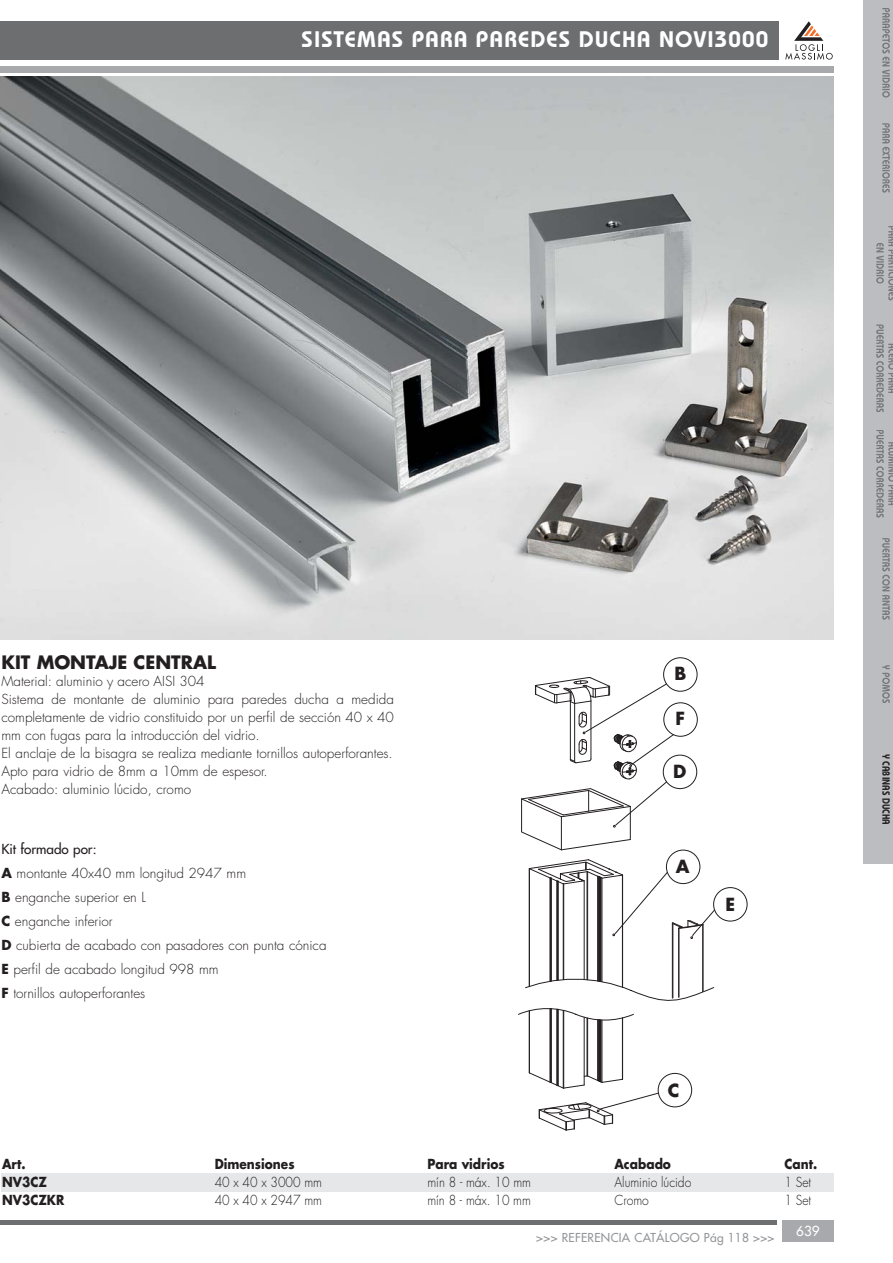
<style>
.page{position:relative;width:893px;height:1263px;background:#fff}
.page>*{position:absolute;margin:0;border:0;box-sizing:border-box;transform-origin:0 0}
.t1{font:600 22.5px "Bauhaus";letter-spacing:.05em;color:#fff}
.t2{font:700 18px "Futura";color:#231f20}
.t3{font:700 17.55px "Futura";color:#231f20}
.t4{font:300 13.5px/18px "Futura";color:#231f20}
.t5{font:300 13.5px "Futura";color:#231f20;scale:.9 1}
.t6{font:700 13.5px "Futura";color:#231f20;scale:.9 1}
.t7{font:13.5px "Futura";color:#fff}
.t8{font:12px "Futura";letter-spacing:.025em;color:#939598}
.t9{font:600 10.5px "Bauhaus";letter-spacing:.01em;color:#231f20;scale:.85 1}
.s1{font-weight:400}
.s2{font-weight:700}
</style>
<div class="page">
<div style="left:0;top:1220px;width:776px;height:5px;background:#6d6e70"></div>
<div style="left:782px;top:1220px;width:51px;height:22px;background:#a7a9ac"></div>
<div style="left:863px;top:0;width:30px;height:863px;background:#bbbdc0"></div>
<svg style="left:882px;top:665px;width:8px;height:38px"></svg>
<svg style="left:882px;top:538px;width:8px;height:82px"></svg>
<svg style="left:888px;top:442px;width:5px;height:63px"></svg>
<svg style="left:876px;top:430px;width:8px;height:87px"></svg>
<svg style="left:888px;top:344px;width:5px;height:49px"></svg>
<svg style="left:876px;top:325px;width:8px;height:87px"></svg>
<svg style="left:882px;top:8px;width:8px;height:90px"></svg>
<svg style="left:882px;top:123px;width:8px;height:70px"></svg>
<svg style="left:888px;top:226px;width:5px;height:74px"></svg>
<svg style="left:876px;top:243px;width:8px;height:41px"></svg>
<svg style="left:785px;top:21px;width:48px;height:39px"></svg>
<div style="left:0;top:66px;width:833px;height:6px;background:#a7a9ac"></div>
<div style="left:0;top:21px;width:778px;height:39px;background:#6d6e70"></div>
<img style="left:0;top:77px;width:833px;height:563px">
<div style="left:663px;top:658px;width:34px;height:33px;border:1px solid #231f20;border-radius:50%"></div>
<div style="left:663px;top:755px;width:34px;height:34px;border:1px solid #231f20;border-radius:50%"></div>
<div style="left:713px;top:887px;width:34px;height:34px;border:1px solid #231f20;border-radius:50%"></div>
<div style="left:666px;top:850px;width:34px;height:34px;border:1px solid #231f20;border-radius:50%"></div>
<div style="left:664px;top:703px;width:33px;height:33px;border:1px solid #231f20;border-radius:50%"></div>
<svg style="left:521px;top:677px;width:153px;height:174px"></svg>
<svg style="left:518px;top:859px;width:197px;height:272px"></svg>
<div style="left:1px;top:1173px;width:832px;height:18px;background:#e6e7e8"></div>
<h1 class="t1" style="left:302px;top:31px;width:468px">SISTEMAS PARA PAREDES DUCHA NOVI3000</h1>
<h2 class="t2" style="left:1px;top:654px;width:216px">KIT MONTAJE CENTRAL</h2>
<p class="t4" style="left:1px;top:673px;width:394px">Material: aluminio y acero AISI 304<br>Sistema de montante de aluminio para paredes ducha a medida completamente de vidrio constituido por un perfil de sección 40 x 40 mm con fugas para la introducción del vidrio.<br>El anclaje de la bisagra se realiza mediante tornillos autoperforantes.<br>Apto para vidrio de 8mm a 10mm de espesor.<br>Acabado: aluminio lúcido, cromo</p>
<p class="t4" style="left:1px;top:838px;width:327px;line-height:24px"><span class="s1">Kit formado por:<br></span><span class="s2">A</span> montante 40x40 mm longitud 2947 mm<br><span class="s2">B</span> enganche superior en L<br><span class="s2">C</span> enganche inferior<br><span class="s2">D</span> cubierta de acabado con pasadores con punta cónica<br><span class="s2">E</span> perfil de acabado longitud 998 mm<br><span class="s2">F</span> tornillos autoperforantes</p>
<p class="t3" style="left:674px;top:666px;width:13px">B</p>
<p class="t3" style="left:675px;top:711px;width:11px">F</p>
<p class="t3" style="left:673px;top:763px;width:15px">D</p>
<p class="t3" style="left:676px;top:859px;width:15px">A</p>
<p class="t3" style="left:726px;top:896px;width:11px">E</p>
<p class="t3" style="left:668px;top:1082px;width:13px">C</p>
<p class="t6" style="left:2px;top:1158px;width:28px">Art.</p>
<p class="t6" style="left:215px;top:1158px;width:90px">Dimensiones</p>
<p class="t6" style="left:427px;top:1158px;width:87px">Para vidrios</p>
<p class="t6" style="left:614px;top:1158px;width:64px">Acabado</p>
<p class="t6" style="left:784px;top:1158px;width:38px">Cant.</p>
<p class="t6" style="left:2px;top:1176px;width:51px">NV3CZ</p>
<p class="t5" style="left:215px;top:1176px;width:121px">40 x 40 x 3000 mm</p>
<p class="t5" style="left:427px;top:1176px;width:117px">mín 8 - máx. 10 mm</p>
<p class="t5" style="left:614px;top:1176px;width:87px">Aluminio lúcido</p>
<p class="t5" style="left:784px;top:1176px;width:31px">1 Set</p>
<p class="t6" style="left:2px;top:1194px;width:71px">NV3CZKR</p>
<p class="t5" style="left:215px;top:1194px;width:121px">40 x 40 x 2947 mm</p>
<p class="t5" style="left:427px;top:1194px;width:117px">mín 8 - máx. 10 mm</p>
<p class="t5" style="left:614px;top:1194px;width:40px">Cromo</p>
<p class="t5" style="left:784px;top:1194px;width:31px">1 Set</p>
<p class="t8" style="left:536px;top:1231px;width:240px">&gt;&gt;&gt; REFERENCIA CATÁLOGO Pág 118 &gt;&gt;&gt;</p>
<p class="t7" style="left:796px;top:1224px;width:25px">639</p>
<p class="t9" style="left:890px;top:754px;width:85px;rotate:90deg">Y CABINAS DUCHA</p>
</div>
